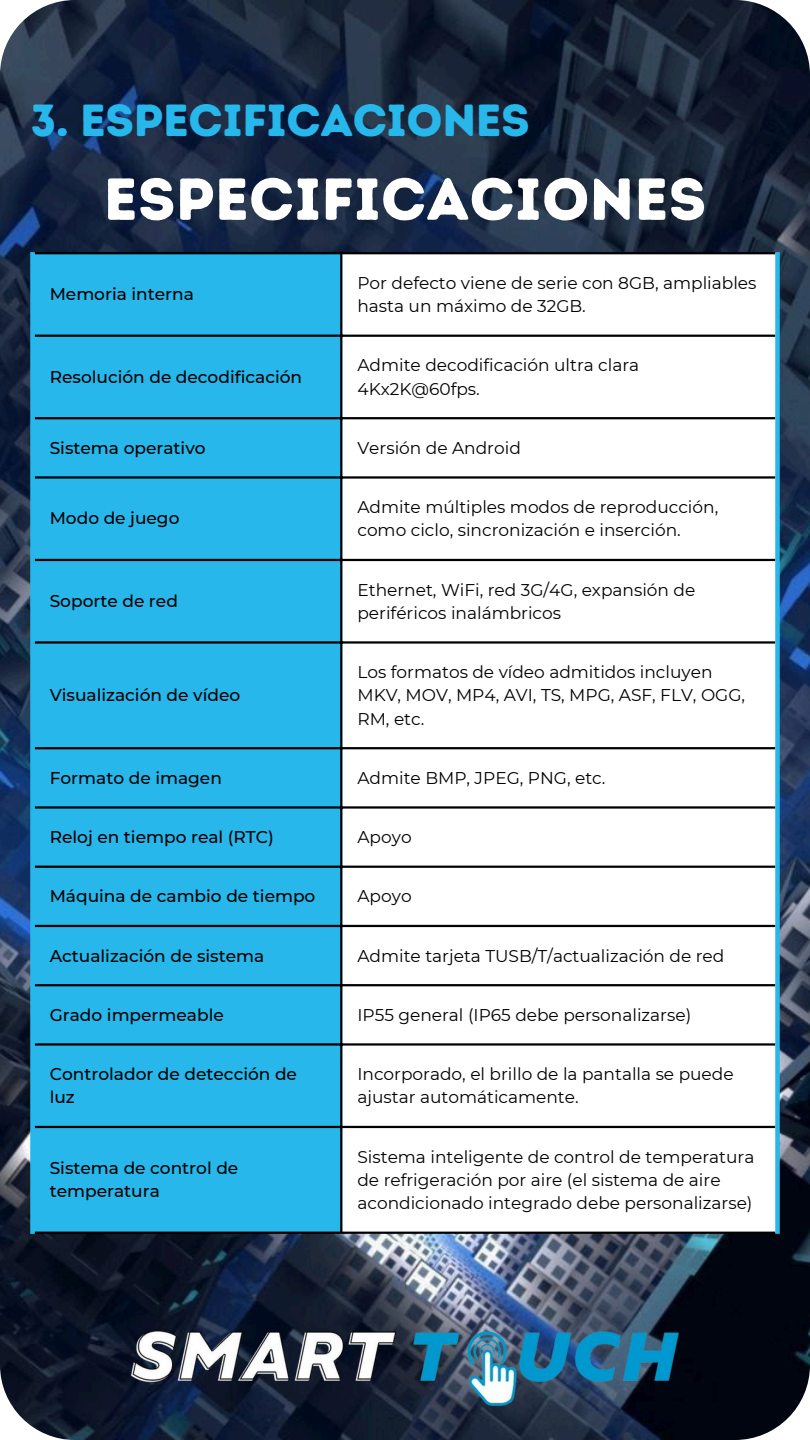
<style>
.page{position:relative;width:810px;height:1440px;background:#fff}
.page>*{position:absolute;margin:0;border:0;box-sizing:border-box;transform-origin:0 0}
.t1{font:59px "Intro Rust Base";letter-spacing:.005em;color:#fff}
.t2{font:45px "Intro Rust Base";letter-spacing:-.01em;color:#27b7eb}
.t3{font:17px/23.2px "Montserrat";color:#000}
.t4{font:500 17px/23.2px "Montserrat";color:#000}
</style>
<div class="page">
<img style="left:0;top:0;width:810px;height:1440px;border-radius:75px">
<img style="left:112px;top:1294px;width:585px;height:130px">
<div style="left:35px;top:254px;width:305px;height:978px;background:#27b7eb"></div>
<svg style="left:342px;top:254px;width:433px;height:978px"></svg>
<hr style="left:340px;top:254px;width:2px;height:978px;background:#000">
<hr style="left:35px;top:252px;width:740px;height:2px;background:#000">
<hr style="left:35px;top:335px;width:740px;height:2px;background:#000">
<hr style="left:35px;top:417px;width:740px;height:2px;background:#000">
<hr style="left:35px;top:476px;width:740px;height:3px;background:#000">
<hr style="left:35px;top:559px;width:740px;height:2px;background:#000">
<hr style="left:35px;top:641px;width:740px;height:3px;background:#000">
<hr style="left:35px;top:747px;width:740px;height:2px;background:#000">
<hr style="left:35px;top:806px;width:740px;height:3px;background:#000">
<hr style="left:35px;top:866px;width:740px;height:2px;background:#000">
<hr style="left:35px;top:925px;width:740px;height:2px;background:#000">
<hr style="left:35px;top:984px;width:740px;height:2px;background:#000">
<hr style="left:35px;top:1043px;width:740px;height:3px;background:#000">
<hr style="left:35px;top:1126px;width:740px;height:2px;background:#000">
<hr style="left:35px;top:1232px;width:740px;height:2px;background:#000">
<div style="left:30px;top:252px;width:5px;height:982px;background:#27b7eb"></div>
<div style="left:775px;top:252px;width:5px;height:982px;background:#27b7eb"></div>
<p class="t2" style="left:31px;top:93px;width:501px">3. ESPECIFICACIONES</p>
<p class="t1" style="left:104px;top:164px;width:604px">ESPECIFICACIONES</p>
<h1 class="t4" style="left:50px;top:282px;width:146px">Memoria interna</h1>
<p class="t3" style="left:357px;top:271px;width:401px">Por defecto viene de serie con 8GB, ampliables hasta un máximo de 32GB.</p>
<p class="t4" style="left:50px;top:365px;width:254px">Resolución de decodificación</p>
<p class="t3" style="left:357px;top:354px;width:283px">Admite decodificación ultra clara<br>4Kx2K@60fps.</p>
<p class="t4" style="left:50px;top:436px;width:157px">Sistema operativo</p>
<p class="t3" style="left:357px;top:436px;width:165px">Versión de Android</p>
<p class="t4" style="left:50px;top:507px;width:131px">Modo de juego</p>
<p class="t3" style="left:357px;top:495px;width:362px">Admite múltiples modos de reproducción, como ciclo, sincronización e inserción.</p>
<p class="t4" style="left:50px;top:589px;width:130px">Soporte de red</p>
<p class="t4" style="left:50px;top:684px;width:192px">Visualización de vídeo</p>
<p class="t3" style="left:357px;top:578px;width:339px">Ethernet, WiFi, red 3G/4G, expansión de periféricos inalámbricos</p>
<p class="t3" style="left:357px;top:660px;width:389px">Los formatos de vídeo admitidos incluyen<br>MKV, MOV, MP4, AVI, TS, MPG, ASF, FLV, OGG,<br>RM, etc.</p>
<p class="t4" style="left:50px;top:766px;width:174px">Formato de imagen</p>
<p class="t3" style="left:357px;top:766px;width:250px">Admite BMP, JPEG, PNG, etc.</p>
<p class="t4" style="left:50px;top:825px;width:226px">Reloj en tiempo real (RTC)</p>
<p class="t3" style="left:357px;top:825px;width:56px">Apoyo</p>
<p class="t4" style="left:50px;top:885px;width:267px">Máquina de cambio de tiempo</p>
<p class="t3" style="left:357px;top:885px;width:56px">Apoyo</p>
<p class="t4" style="left:50px;top:944px;width:216px">Actualización de sistema</p>
<p class="t3" style="left:357px;top:944px;width:368px">Admite tarjeta TUSB/T/actualización de red</p>
<p class="t4" style="left:50px;top:1003px;width:176px">Grado impermeable</p>
<p class="t3" style="left:357px;top:1003px;width:335px">IP55 general (IP65 debe personalizarse)</p>
<p class="t4" style="left:50px;top:1062px;width:249px">Controlador de detección de luz</p>
<p class="t3" style="left:357px;top:1062px;width:378px">Incorporado, el brillo de la pantalla se puede ajustar automáticamente.</p>
<p class="t4" style="left:50px;top:1156px;width:190px">Sistema de control de temperatura</p>
<p class="t3" style="left:357px;top:1145px;width:398px">Sistema inteligente de control de temperatura de refrigeración por aire (el sistema de aire acondicionado integrado debe personalizarse)</p>
</div>
